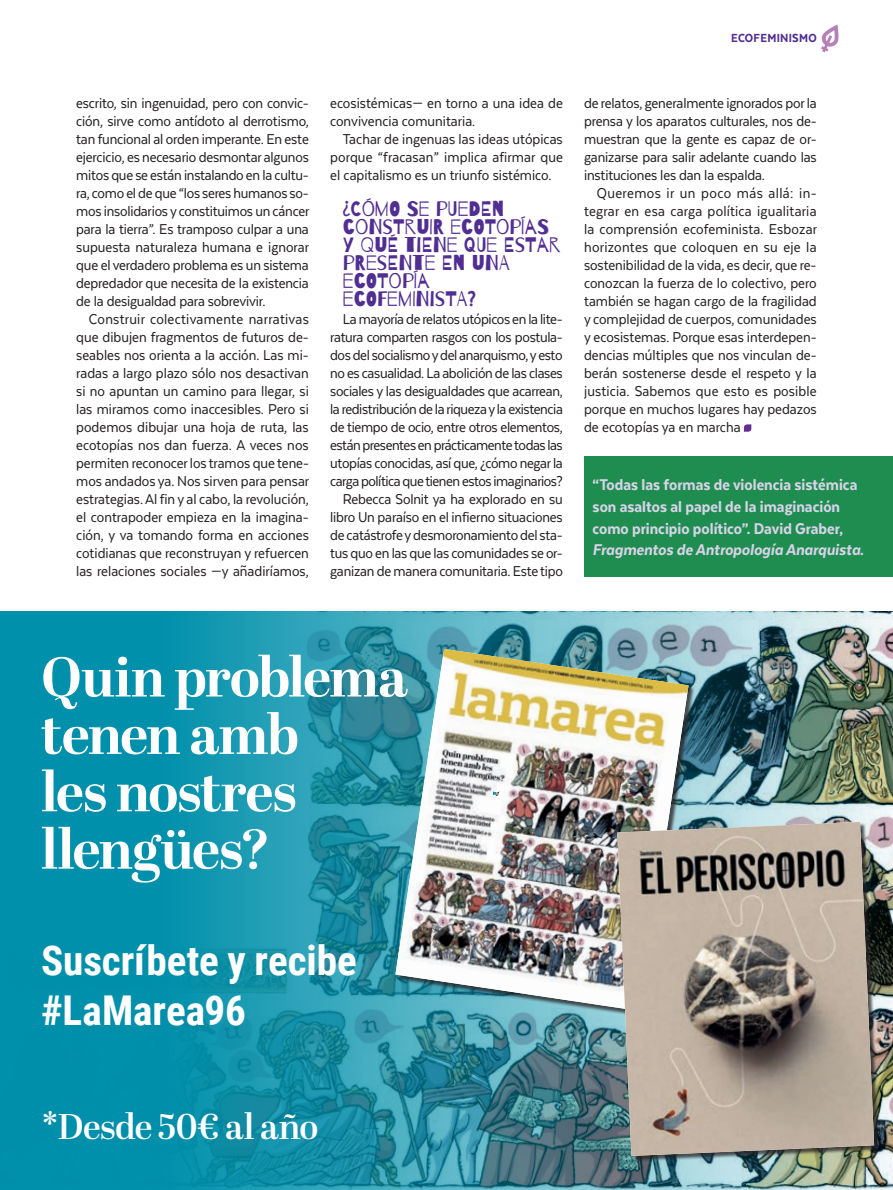
<style>
.page{position:relative;width:893px;height:1190px;background:#fff}
.page>*{position:absolute;margin:0;border:0;box-sizing:border-box;transform-origin:0 0}
.t1{font:700 55.8px/57.3px "Abril Display";letter-spacing:-.02em;color:#fff}
.t2{font:700 41.1px/49.3px "Roboto Condensed";color:#fff}
.t3{font:600 35.7px "Abril Display";letter-spacing:-.015em;color:#fff}
.t4{font:21px/18px "Barrio";color:#502e92}
.t5{font:800 18px/21.6px "Texta Narrow";color:#d8d3e9}
.t6{font:16.5px/18px "Texta Narrow";letter-spacing:-.015em;color:#231f20;text-align:justify}
.t7{font:800 13.5px "Texta Narrow";letter-spacing:.02em;color:#502e92}
.s1{font-style:italic}
</style>
<div class="page">
<svg style="left:821px;top:24px;width:17px;height:28px"></svg>
<img style="left:0;top:612px;width:892px;height:578px">
<div style="left:396px;top:650px;width:298px;height:367px;background:#231f20;opacity:.75"></div>
<img style="left:395px;top:649px;width:293px;height:362px">
<div style="left:618px;top:823px;width:262px;height:339px;background:#231f20;opacity:.75"></div>
<img style="left:617px;top:822px;width:256px;height:334px">
<svg style="left:744px;top:424px;width:7px;height:8px"></svg>
<div style="left:584px;top:456px;width:308px;height:120px;background:#1f8d50"></div>
<svg style="left:493px;top:792px;width:7px;height:5px"></svg>
<p class="t7" style="left:731px;top:31px;width:87px">ECOFEMINISMO</p>
<p class="t6" style="left:76px;top:93px;width:234px">escrito, sin ingenuidad, pero con convic&shy;ción, sirve como antídoto al derrotismo, tan funcional al orden imperante. En este ejercicio, es necesario desmontar algunos mitos que se están instalando en la cultu&shy;ra, como el de que “los seres humanos so&shy;mos insolidarios y constituimos un cáncer para la tierra”. Es tramposo culpar a una supuesta naturaleza humana e ignorar que el verdadero problema es un sistema depredador que necesita de la existencia de la desigualdad para sobrevivir.</p>
<p class="t6" style="left:76px;top:310px;width:234px;text-indent:13px">Construir colectivamente narrativas que dibujen fragmentos de futuros de&shy;seables nos orienta a la acción. Las mi&shy;radas a largo plazo sólo nos desactivan si no apuntan un camino para llegar, si las miramos como inaccesibles. Pero si podemos dibujar una hoja de ruta, las ecotopías nos dan fuerza. A veces nos permiten reconocer los tramos que tene&shy;mos andados ya. Nos sirven para pensar estrategias. Al fin y al cabo, la revolución, el contrapoder empieza en la imagina&shy;ción, y va tomando forma en acciones cotidianas que reconstruyan y refuercen las relaciones sociales —y añadiríamos,</p>
<p class="t6" style="left:330px;top:93px;width:234px">ecosistémicas— en torno a una idea de convivencia comunitaria.</p>
<p class="t6" style="left:330px;top:129px;width:234px;text-indent:13px">Tachar de ingenuas las ideas utópicas porque “fracasan” implica afirmar que el capitalismo es un triunfo sistémico.</p>
<p class="t4" style="left:343px;top:200px;width:219px">¿CÓMO SE PUEDEN<br>CONSTRUIR ECOTOPÍAS<br>Y QUÉ TIENE QUE ESTAR<br>PRESENTE EN UNA<br>ECOTOPÍA<br>ECOFEMINISTA?</p>
<p class="t6" style="left:330px;top:309px;width:234px;text-align:right">La mayoría de relatos utópicos en la lite&shy;ratura comparten rasgos con los postula&shy;dos del socialismo y del anarquismo, y esto no es casualidad. La abolición de las clases sociales y las desigualdades que acarrean, la redistribución de la riqueza y la existencia de tiempo de ocio, entre otros elementos, están presentes en prácticamente todas las utopías conocidas, así que, ¿cómo negar la carga política que tienen estos imaginarios?<br>Rebecca Solnit ya ha explorado en su libro Un paraíso en el infierno situaciones de catástrofe y desmoronamiento del sta&shy;tus quo en las que las comunidades se or&shy;ganizan de manera comunitaria. Este tipo</p>
<p class="t6" style="left:584px;top:93px;width:234px">de relatos, generalmente ignorados por la prensa y los aparatos culturales, nos de&shy;muestran que la gente es capaz de or&shy;ganizarse para salir adelante cuando las instituciones les dan la espalda.</p>
<p class="t6" style="left:584px;top:183px;width:234px;text-indent:13px">Queremos ir un poco más allá: in&shy;tegrar en esa carga política igualitaria la comprensión ecofeminista. Esbozar horizontes que coloquen en su eje la sostenibilidad de la vida, es decir, que re&shy;conozcan la fuerza de lo colectivo, pero también se hagan cargo de la fragilidad y complejidad de cuerpos, comunidades y ecosistemas. Porque esas interdepen&shy;dencias múltiples que nos vinculan de&shy;berán sostenerse desde el respeto y la justicia. Sabemos que esto es posible porque en muchos lugares hay pedazos de ecotopías ya en marcha</p>
<p class="t5" style="left:592px;top:474px;width:273px">“Todas las formas de violencia sistémica son asaltos al papel de la imaginación como principio político”. David Graber, <span class="s1">Fragmentos de Antropología Anarquista</span>.</p>
<h1 class="t1" style="left:41px;top:652px;width:368px">Quin problema tenen amb<br>les nostres llengües?</h1>
<h2 class="t2" style="left:41px;top:934px;width:317px">Suscríbete y recibe #LaMarea96</h2>
<h3 class="t3" style="left:41px;top:1101px;width:279px">*Desde 50€ al año</h3>
</div>
